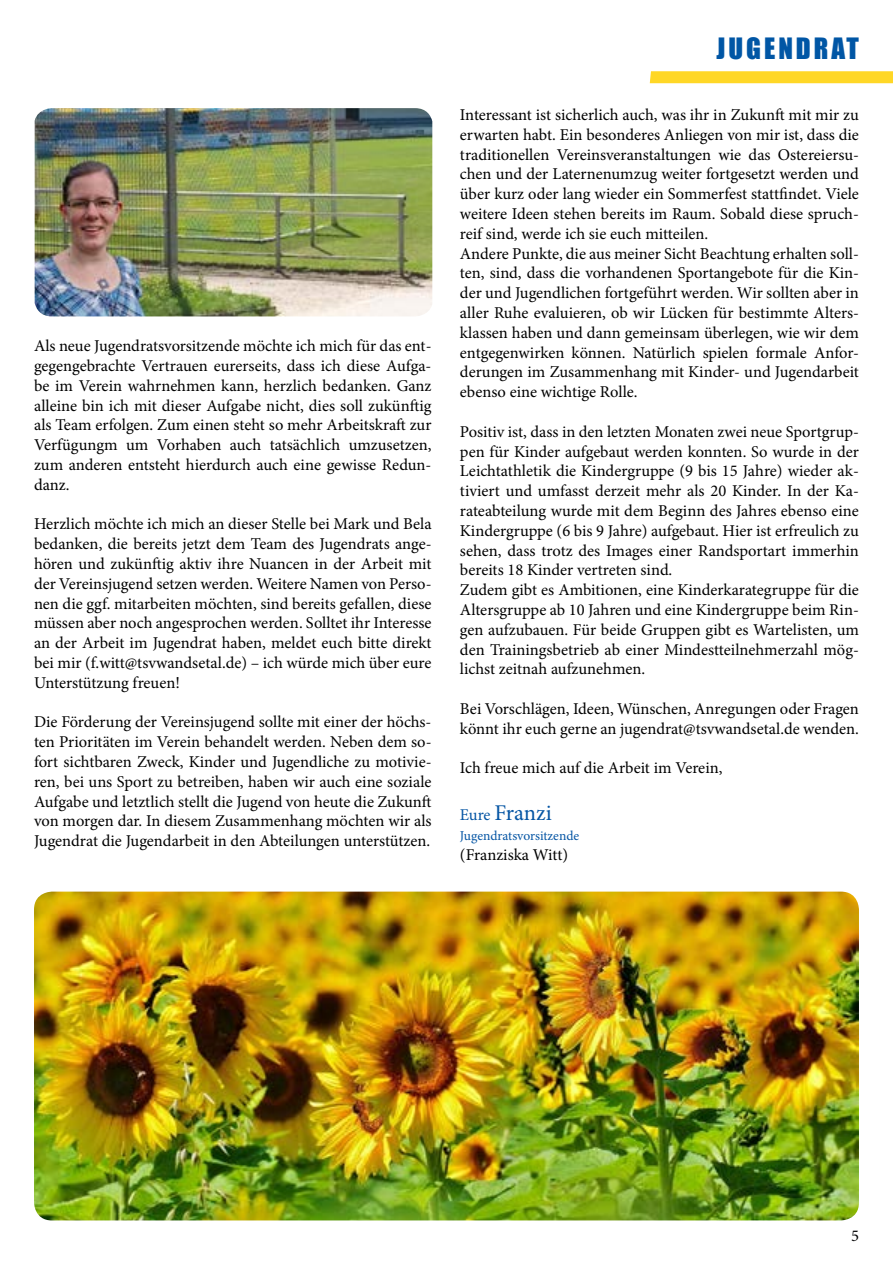
<style>
.page{position:relative;width:893px;height:1263px;background:#fff}
.page>*{position:absolute;margin:0;border:0;box-sizing:border-box;transform-origin:0 0}
.t1{font:27px "Impact";letter-spacing:.11em;color:#0056a5}
.t2{font:22.5px "Minion Pro";color:#0555a4}
.t3{font:16.5px/19.8px "Minion Pro";letter-spacing:-.005em;color:#000;text-align:justify}
.t4{font:16.5px "Minion Pro";color:#020203}
.t5{font:13.5px "Minion Pro";color:#0555a4}
.s1{font-size:16.5px}
</style>
<div class="page">
<svg style="left:649px;top:71px;width:244px;height:13px;background:#ffda38"></svg>
<img style="left:35px;top:108px;width:397px;height:208px">
<img style="left:34px;top:891px;width:825px;height:329px">
<p class="t3" style="left:34px;top:336px;width:399px">Als neue Jugendratsvorsitzende möchte ich mich für das ent&shy;gegengebrachte Vertrauen eurerseits, dass ich diese Aufga&shy;be im Verein wahrnehmen kann, herzlich bedanken. Ganz alleine bin ich mit dieser Aufgabe nicht, dies soll zukünftig als Team erfolgen. Zum einen steht so mehr Arbeitskraft zur Verfügungm um Vorhaben auch tatsächlich umzusetzen, zum anderen entsteht hierdurch auch eine gewisse Redun&shy;danz.</p>
<p class="t3" style="left:34px;top:514px;width:399px">Herzlich möchte ich mich an dieser Stelle bei Mark und Bela bedanken, die bereits jetzt dem Team des Jugendrats ange&shy;hören und zukünftig aktiv ihre Nuancen in der Arbeit mit der Vereinsjugend setzen werden. Weitere Namen von Perso&shy;nen die ggf. mitarbeiten möchten, sind bereits gefallen, diese müssen aber noch angesprochen werden. Solltet ihr Interesse an der Arbeit im Jugendrat haben, meldet euch bitte direkt bei mir (f.witt@tsvwandsetal.de) – ich würde mich über eure Unterstützung freuen!</p>
<p class="t3" style="left:34px;top:712px;width:399px">Die Förderung der Vereinsjugend sollte mit einer der höchs&shy;ten Prioritäten im Verein behandelt werden. Neben dem so&shy;fort sichtbaren Zweck, Kinder und Jugendliche zu motivie&shy;ren, bei uns Sport zu betreiben, haben wir auch eine soziale Aufgabe und letztlich stellt die Jugend von heute die Zukunft von morgen dar. In diesem Zusammenhang möchten wir als Jugendrat die Jugendarbeit in den Abteilungen unterstützen.</p>
<h1 class="t1" style="left:717px;top:27px;width:144px">JUGENDRAT</h1>
<p class="t3" style="left:460px;top:105px;width:401px;text-align:left">Interessant ist sicherlich auch, was ihr in Zukunft mit mir zu erwarten habt. Ein besonderes Anliegen von mir ist, dass die traditionellen Vereinsveranstaltungen wie das Ostereiersu&shy;chen und der Laternenumzug weiter fortgesetzt werden und über kurz oder lang wieder ein Sommerfest stattfindet. Viele weitere Ideen stehen bereits im Raum. Sobald diese spruch&shy;reif sind, werde ich sie euch mitteilen.<br>Andere Punkte, die aus meiner Sicht Beachtung erhalten soll&shy;ten, sind, dass die vorhandenen Sportangebote für die Kin&shy;der und Jugendlichen fortgeführt werden. Wir sollten aber in aller Ruhe evaluieren, ob wir Lücken für bestimmte Alters&shy;klassen haben und dann gemeinsam überlegen, wie wir dem entgegenwirken können. Natürlich spielen formale Anfor&shy;derungen im Zusammenhang mit Kinder- und Jugendarbeit ebenso eine wichtige Rolle.</p>
<p class="t3" style="left:460px;top:422px;width:401px;text-align:left">Positiv ist, dass in den letzten Monaten zwei neue Sportgrup&shy;pen für Kinder aufgebaut werden konnten. So wurde in der Leichtathletik die Kindergruppe (9 bis 15 Jahre) wieder ak&shy;tiviert und umfasst derzeit mehr als 20 Kinder. In der Ka&shy;rateabteilung wurde mit dem Beginn des Jahres ebenso eine Kindergruppe (6 bis 9 Jahre) aufgebaut. Hier ist erfreulich zu sehen, dass trotz des Images einer Randsportart immerhin bereits 18 Kinder vertreten sind.<br>Zudem gibt es Ambitionen, eine Kinderkarategruppe für die Altersgruppe ab 10 Jahren und eine Kindergruppe beim Rin&shy;gen aufzubauen. Für beide Gruppen gibt es Wartelisten, um den Trainingsbetrieb ab einer Mindestteilnehmerzahl mög&shy;lichst zeitnah aufzunehmen.</p>
<p class="t3" style="left:460px;top:699px;width:400px">Bei Vorschlägen, Ideen, Wünschen, Anregungen oder Fragen könnt ihr euch gerne an jugendrat@tsvwandsetal.de wenden.</p>
<p class="t3" style="left:460px;top:758px;width:264px">Ich freue mich auf die Arbeit im Verein,</p>
<h2 class="t2" style="left:460px;top:798px;width:93px"><span class="s1">Eure</span> Franzi</h2>
<p class="t5" style="left:460px;top:827px;width:121px">Jugendratsvorsitzende</p>
<p class="t3" style="left:460px;top:845px;width:110px">(Franziska Witt)</p>
<p class="t4" style="left:851px;top:1224px;width:9px">5</p>
</div>
